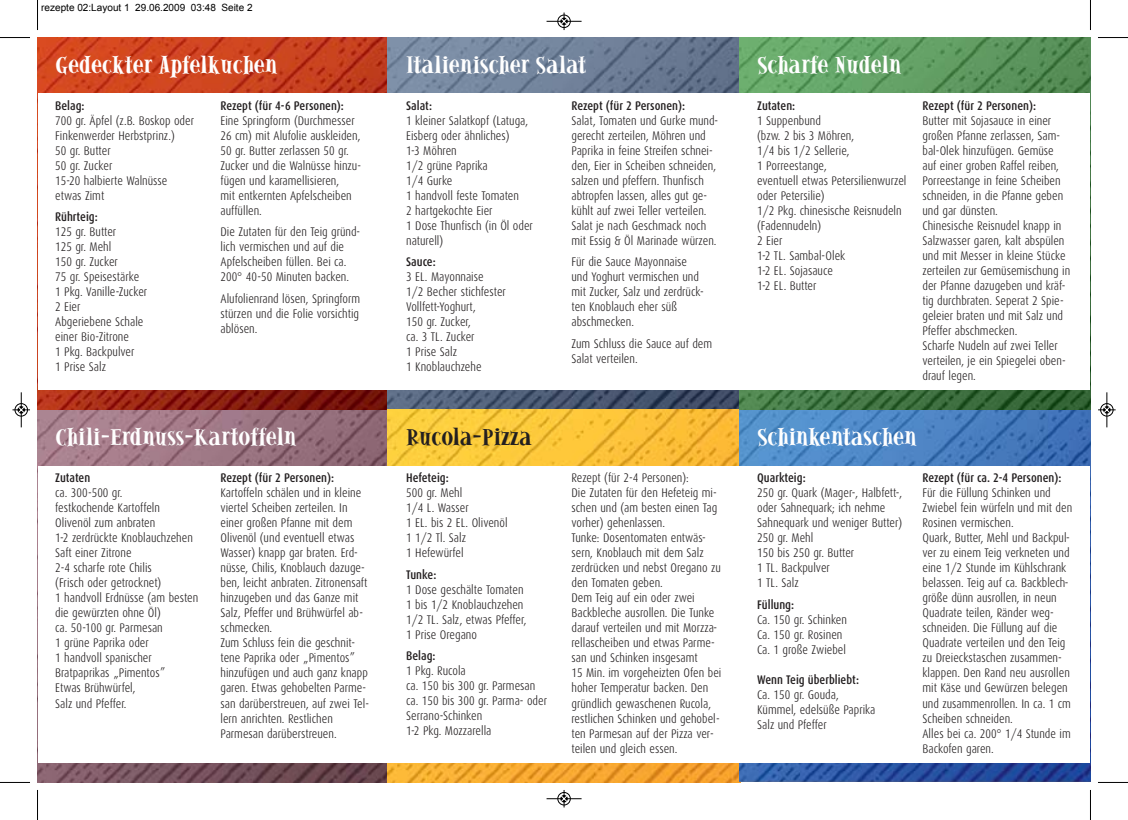
<style>
.page{position:relative;width:1128px;height:820px;background:#fff}
.page>*{position:absolute;margin:0;border:0;box-sizing:border-box;transform-origin:0 0}
.t1{font:700 22.5px "Alleycat ICG";color:#fff}
.t2{font:700 22.5px "Alleycat ICG";letter-spacing:-.02em;color:#fff}
.t3{font:700 22.5px "Alleycat ICG";color:#231f20}
.t4{font:300 12.5px/15px "Dax Condensed";color:#231f20}
.t5{font:500 12.5px "Dax Condensed";color:#231f20}
.t6{font:10px "Arial";color:#000}
</style>
<div class="page">
<img style="left:38px;top:37px;width:1052px;height:745px">
<div style="left:38px;top:94px;width:350px;height:296px;background:#fff"></div>
<div style="left:388px;top:94px;width:351px;height:296px;background:#fff"></div>
<div style="left:739px;top:94px;width:351px;height:296px;background:#fff"></div>
<div style="left:38px;top:466px;width:350px;height:296px;background:#fff"></div>
<div style="left:388px;top:466px;width:351px;height:296px;background:#fff"></div>
<div style="left:739px;top:466px;width:351px;height:296px;background:#fff"></div>
<hr style="left:37px;top:0;width:1px;height:30px;background:#000">
<hr style="left:0;top:37px;width:30px;height:1px;background:#000">
<hr style="left:1090px;top:0;width:1px;height:30px;background:#000">
<hr style="left:1097px;top:37px;width:30px;height:1px;background:#000">
<hr style="left:37px;top:789px;width:1px;height:30px;background:#000">
<hr style="left:0;top:781px;width:30px;height:1px;background:#000">
<hr style="left:1090px;top:789px;width:1px;height:30px;background:#000">
<hr style="left:1097px;top:781px;width:30px;height:1px;background:#000">
<hr style="left:546px;top:21px;width:35px;height:1px;background:#000">
<div style="left:557px;top:15px;width:13px;height:13px;border:1px solid #000;border-radius:50%"></div>
<svg style="left:561px;top:13px;width:6px;height:17px"></svg>
<div style="left:557px;top:791px;width:13px;height:14px;border:1px solid #fff;border-radius:50%"></div>
<hr style="left:546px;top:798px;width:35px;height:1px;background:#000">
<div style="left:557px;top:791px;width:13px;height:13px;border:1px solid #000;border-radius:50%"></div>
<svg style="left:561px;top:790px;width:6px;height:17px"></svg>
<hr style="left:21px;top:392px;width:1px;height:35px;background:#000">
<div style="left:15px;top:403px;width:13px;height:13px;border:1px solid #000;border-radius:50%"></div>
<svg style="left:12px;top:406px;width:18px;height:7px"></svg>
<hr style="left:1106px;top:392px;width:1px;height:35px;background:#000">
<div style="left:1100px;top:403px;width:13px;height:13px;border:1px solid #000;border-radius:50%"></div>
<svg style="left:1098px;top:406px;width:17px;height:7px"></svg>
<p class="t6" style="left:41px;top:2px;width:213px">rezepte 02:Layout 1 29.06.2009 03:48 Seite 2</p>
<h1 class="t1" style="left:55px;top:52px;width:224px">Gedeckter Apfelkuchen</h1>
<p class="t5" style="left:55px;top:100px;width:31px">Belag:</p>
<p class="t4" style="left:55px;top:114px;width:140px">700 gr. Äpfel (z.B. Boskop oder<br>Finkenwerder Herbstprinz.)<br>50 gr. Butter<br>50 gr. Zucker<br>15-20 halbierte Walnüsse etwas Zimt</p>
<p class="t5" style="left:55px;top:211px;width:44px">Rührteig:</p>
<p class="t4" style="left:55px;top:225px;width:93px">125 gr. Butter<br>125 gr. Mehl<br>150 gr. Zucker<br>75 gr. Speisestärke<br>1 Pkg. Vanille-Zucker<br>2 Eier<br>Abgeriebene Schale einer Bio-Zitrone<br>1 Pkg. Backpulver<br>1 Prise Salz</p>
<p class="t5" style="left:220px;top:100px;width:125px">Rezept (für 4-6 Personen):</p>
<p class="t4" style="left:220px;top:114px;width:142px">Eine Springform (Durchmesser<br>26 cm) mit Alufolie auskleiden,<br>50 gr. Butter zerlassen 50 gr.<br>Zucker und die Walnüsse hinzu&shy;fügen und karamellisieren,<br>mit entkernten Apfelscheiben auffüllen.</p>
<p class="t4" style="left:220px;top:225px;width:141px">Die Zutaten für den Teig gründ&shy;lich vermischen und auf die<br>Apfelscheiben füllen. Bei ca.<br>200° 40-50 Minuten backen.</p>
<p class="t4" style="left:220px;top:292px;width:141px;text-align:justify">Alufolienrand lösen, Springform stürzen und die Folie vorsichtig ablösen.</p>
<h1 class="t1" style="left:55px;top:424px;width:243px">Chili-Erdnuss-Kartoffeln</h1>
<p class="t5" style="left:55px;top:472px;width:37px">Zutaten</p>
<p class="t4" style="left:55px;top:486px;width:145px">ca. 300-500 gr.<br>festkochende Kartoffeln<br>Olivenöl zum anbraten<br>1-2 zerdrückte Knoblauchzehen<br>Saft einer Zitrone<br>2-4 scharfe rote Chilis<br>(Frisch oder getrocknet)<br>1 handvoll Erdnüsse (am besten die gewürzten ohne Öl)<br>ca. 50-100 gr. Parmesan<br>1 grüne Paprika oder<br>1 handvoll spanischer<br>Bratpaprikas „Pimentos”<br>Etwas Brühwürfel,<br>Salz und Pfeffer.</p>
<p class="t5" style="left:220px;top:472px;width:115px">Rezept (für 2 Personen):</p>
<p class="t4" style="left:220px;top:486px;width:150px">Kartoffeln schälen und in kleine viertel Scheiben zerteilen. In einer großen Pfanne mit dem<br>Olivenöl (und eventuell etwas<br>Wasser) knapp gar braten. Erd&shy;nüsse, Chilis, Knoblauch dazuge&shy;ben, leicht anbraten. Zitronensaft hinzugeben und das Ganze mit<br>Salz, Pfeffer und Brühwürfel ab&shy;schmecken.<br>Zum Schluss fein die geschnit&shy;tene Paprika oder „Pimentos” hinzufügen und auch ganz knapp garen. Etwas gehobelten Parme&shy;san darüberstreuen, auf zwei Tel&shy;lern anrichten. Restlichen<br>Parmesan darüberstreuen.</p>
<h1 class="t1" style="left:406px;top:52px;width:181px">Italienischer Salat</h1>
<p class="t5" style="left:406px;top:100px;width:27px">Salat:</p>
<p class="t4" style="left:406px;top:114px;width:128px">1 kleiner Salatkopf (Latuga,<br>Eisberg oder ähnliches)<br>1-3 Möhren<br>1/2 grüne Paprika<br>1/4 Gurke<br>1 handvoll feste Tomaten<br>2 hartgekochte Eier<br>1 Dose Thunfisch (in Öl oder naturell)</p>
<p class="t5" style="left:406px;top:256px;width:31px">Sauce:</p>
<p class="t4" style="left:406px;top:270px;width:101px">3 EL. Mayonnaise<br>1/2 Becher stichfester<br>Vollfett-Yoghurt,<br>150 gr. Zucker,<br>ca. 3 TL. Zucker<br>1 Prise Salz<br>1 Knoblauchzehe</p>
<p class="t5" style="left:571px;top:100px;width:115px">Rezept (für 2 Personen):</p>
<p class="t4" style="left:571px;top:114px;width:148px">Salat, Tomaten und Gurke mund&shy;gerecht zerteilen, Möhren und<br>Paprika in feine Streifen schnei&shy;den, Eier in Scheiben schneiden, salzen und pfeffern. Thunfisch abtropfen lassen, alles gut ge&shy;kühlt auf zwei Teller verteilen.<br>Salat je nach Geschmack noch mit Essig &amp; Öl Marinade würzen.</p>
<p class="t4" style="left:571px;top:255px;width:134px">Für die Sauce Mayonnaise und Yoghurt vermischen und mit Zucker, Salz und zerdrück&shy;ten Knoblauch eher süß abschmecken.</p>
<p class="t4" style="left:571px;top:337px;width:142px">Zum Schluss die Sauce auf dem<br>Salat verteilen.</p>
<h1 class="t3" style="left:406px;top:424px;width:127px">Rucola-Pizza</h1>
<p class="t5" style="left:406px;top:472px;width:44px">Hefeteig:</p>
<p class="t4" style="left:406px;top:486px;width:103px">500 gr. Mehl<br>1/4 L. Wasser<br>1 EL. bis 2 EL. Olivenöl<br>1 1/2 Tl. Salz<br>1 Hefewürfel</p>
<p class="t5" style="left:406px;top:568px;width:32px">Tunke:</p>
<p class="t4" style="left:406px;top:583px;width:122px">1 Dose geschälte Tomaten<br>1 bis 1/2 Knoblauchzehen<br>1/2 TL. Salz, etwas Pfeffer,<br>1 Prise Oregano</p>
<p class="t5" style="left:406px;top:649px;width:31px">Belag:</p>
<p class="t4" style="left:406px;top:664px;width:142px">1 Pkg. Rucola<br>ca. 150 bis 300 gr. Parmesan ca. 150 bis 300 gr. Parma- oder<br>Serrano-Schinken<br>1-2 Pkg. Mozzarella</p>
<p class="t4" style="left:571px;top:471px;width:151px">Rezept (für 2-4 Personen):<br>Die Zutaten für den Hefeteig mi&shy;schen und (am besten einen Tag vorher) gehenlassen.<br>Tunke: Dosentomaten entwäs&shy;sern, Knoblauch mit dem Salz zerdrücken und nebst Oregano zu den Tomaten geben.<br>Dem Teig auf ein oder zwei<br>Backbleche ausrollen. Die Tunke darauf verteilen und mit Morzza&shy;rellascheiben und etwas Parme&shy;san und Schinken insgesamt<br>15 Min. im vorgeheizten Ofen bei hoher Temperatur backen. Den gründlich gewaschenen Rucola, restlichen Schinken und gehobel&shy;ten Parmesan auf der Pizza ver&shy;teilen und gleich essen.</p>
<h1 class="t1" style="left:757px;top:52px;width:146px">Scharfe Nudeln</h1>
<p class="t5" style="left:757px;top:100px;width:40px">Zutaten:</p>
<p class="t4" style="left:757px;top:114px;width:151px">1 Suppenbund<br>(bzw. 2 bis 3 Möhren,<br>1/4 bis 1/2 Sellerie,<br>1 Porreestange,<br>eventuell etwas Petersilienwurzel oder Petersilie)<br>1/2 Pkg. chinesische Reisnudeln (Fadennudeln)<br>2 Eier<br>1-2 TL. Sambal-Olek<br>1-2 EL. Sojasauce<br>1-2 EL. Butter</p>
<p class="t5" style="left:922px;top:100px;width:115px">Rezept (für 2 Personen):</p>
<p class="t4" style="left:922px;top:114px;width:149px">Butter mit Sojasauce in einer großen Pfanne zerlassen, Sam&shy;bal-Olek hinzufügen. Gemüse auf einer groben Raffel reiben,<br>Porreestange in feine Scheiben schneiden, in die Pfanne geben und gar dünsten.<br>Chinesische Reisnudel knapp in<br>Salzwasser garen, kalt abspülen und mit Messer in kleine Stücke zerteilen zur Gemüsemischung in der Pfanne dazugeben und kräf&shy;tig durchbraten. Seperat 2 Spie&shy;geleier braten und mit Salz und<br>Pfeffer abschmecken.<br>Scharfe Nudeln auf zwei Teller verteilen, je ein Spiegelei oben&shy;drauf legen.</p>
<h1 class="t2" style="left:757px;top:424px;width:161px">Schinkentaschen</h1>
<p class="t5" style="left:757px;top:472px;width:50px">Quarkteig:</p>
<p class="t4" style="left:757px;top:486px;width:147px">250 gr. Quark (Mager-, Halbfett-, oder Sahnequark; ich nehme<br>Sahnequark und weniger Butter)<br>250 gr. Mehl<br>150 bis 250 gr. Butter<br>1 TL. Backpulver<br>1 TL. Salz</p>
<p class="t5" style="left:757px;top:598px;width:38px">Füllung:</p>
<p class="t4" style="left:757px;top:613px;width:91px">Ca. 150 gr. Schinken<br>Ca. 150 gr. Rosinen<br>Ca. 1 große Zwiebel</p>
<p class="t5" style="left:757px;top:673px;width:103px">Wenn Teig überbliebt:</p>
<p class="t4" style="left:757px;top:688px;width:120px">Ca. 150 gr. Gouda,<br>Kümmel, edelsüße Paprika<br>Salz und Pfeffer</p>
<p class="t5" style="left:922px;top:472px;width:140px">Rezept (für ca. 2-4 Personen):</p>
<p class="t4" style="left:922px;top:486px;width:151px">Für die Füllung Schinken und<br>Zwiebel fein würfeln und mit den<br>Rosinen vermischen.<br>Quark, Butter, Mehl und Backpul&shy;ver zu einem Teig verkneten und eine 1/2 Stunde im Kühlschrank belassen. Teig auf ca. Backblech&shy;größe dünn ausrollen, in neun<br>Quadrate teilen, Ränder weg&shy;schneiden. Die Füllung auf die<br>Quadrate verteilen und den Teig zu Dreieckstaschen zusammen&shy;klappen. Den Rand neu ausrollen mit Käse und Gewürzen belegen und zusammenrollen. In ca. 1 cm<br>Scheiben schneiden.<br>Alles bei ca. 200° 1/4 Stunde im<br>Backofen garen.</p>
</div>
